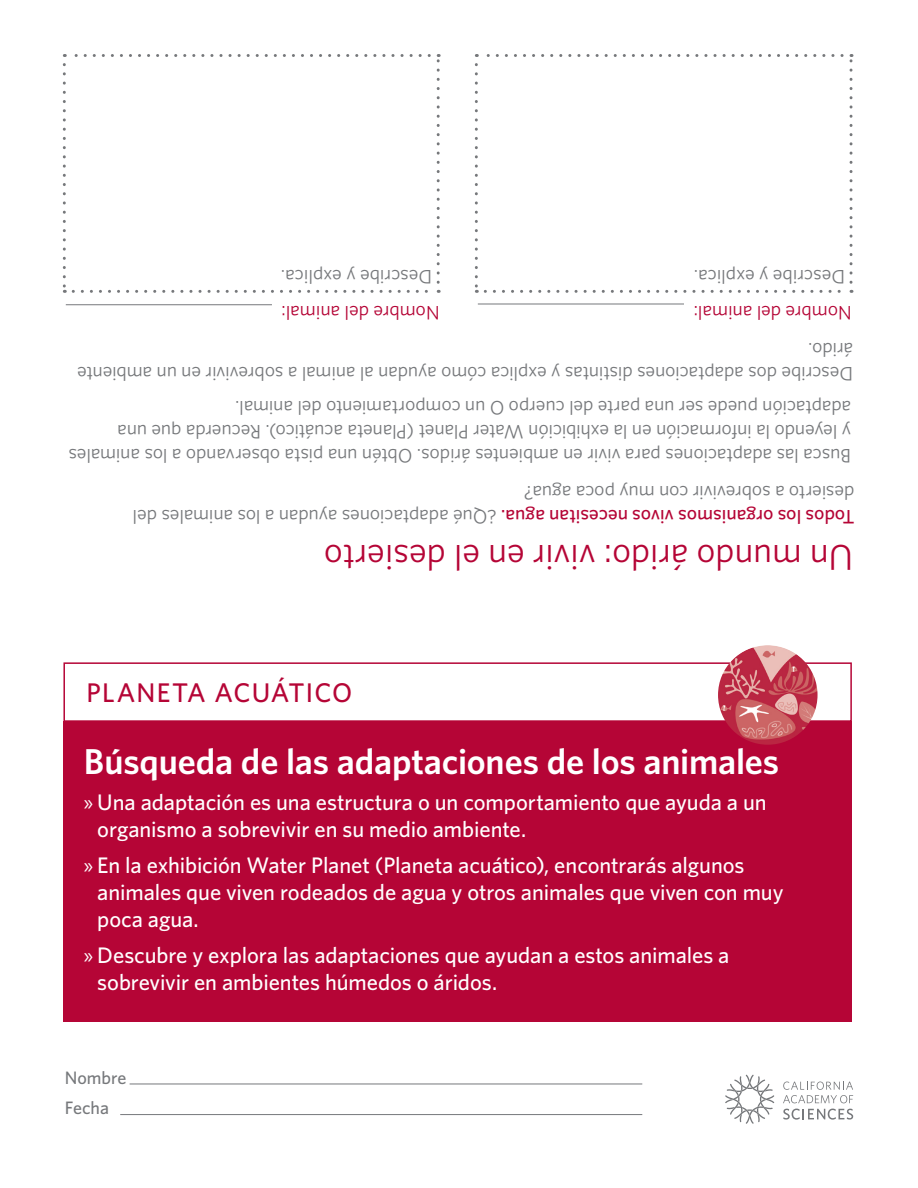
<style>
.page{position:relative;width:918px;height:1188px;background:#fff}
.page>*{position:absolute;margin:0;border:0;box-sizing:border-box;transform-origin:0 0}
.Article_Head{font:600 36px "Whitney";letter-spacing:-.005em;color:#fff}
.t1{font:36px "Whitney";color:#b50536}
.t2{font:500 27px "Whitney";letter-spacing:.045em;color:#b50536}
.Instructions{font:500 22.5px/27px "Whitney";letter-spacing:-.005em;color:#fff}
.t3{font:19.5px/24px "Whitney";letter-spacing:-.005em;color:#76787b}
.t4{font:19.5px "Whitney";color:#b50536}
.name_date{font:500 18px "Whitney";color:#76787b}
.s1{font-weight:500;color:#b50536}
.s2{font-family:"Myriad Pro";font-weight:400}
</style>
<div class="page">
<div style="left:63px;top:721px;width:789px;height:301px;background:#b50536"></div>
<div style="left:63px;top:662px;width:789px;height:60px;border:2px solid #b50536"></div>
<svg style="left:783px;top:1082px;width:70px;height:21px"></svg>
<svg style="left:783px;top:1109px;width:70px;height:11px"></svg>
<svg style="left:725px;top:1075px;width:49px;height:49px"></svg>
<hr style="left:130px;top:1084px;width:512px;height:1px;background:#76787b">
<hr style="left:120px;top:1114px;width:522px;height:1px;background:#76787b">
<img style="left:718px;top:645px;width:100px;height:100px;border-radius:50px">
<svg style="left:850px;top:54px;width:3px;height:228px"></svg>
<svg style="left:476px;top:54px;width:366px;height:3px"></svg>
<svg style="left:475px;top:65px;width:3px;height:228px"></svg>
<svg style="left:485px;top:290px;width:367px;height:3px"></svg>
<hr style="left:478px;top:304px;width:206px;height:1px;background:#76787b">
<svg style="left:437px;top:54px;width:3px;height:228px"></svg>
<svg style="left:64px;top:54px;width:365px;height:3px"></svg>
<svg style="left:63px;top:65px;width:3px;height:228px"></svg>
<svg style="left:73px;top:290px;width:366px;height:3px"></svg>
<hr style="left:66px;top:304px;width:206px;height:1px;background:#76787b">
<p class="t3" style="left:432px;top:289px;width:153px;rotate:-180deg">Describe y explica.</p>
<p class="t4" style="left:440px;top:325px;width:160px;rotate:-180deg">Nombre del animal:</p>
<p class="t3" style="left:853px;top:386px;width:777px;rotate:-180deg">Describe dos adaptaciones distintas y explica cómo ayudan al animal a sobrevivir en un ambiente árido.</p>
<p class="t3" style="left:845px;top:289px;width:153px;rotate:-180deg">Describe y explica.</p>
<p class="t4" style="left:852px;top:325px;width:160px;rotate:-180deg">Nombre del animal:</p>
<p class="t3" style="left:851px;top:468px;width:784px;rotate:-180deg">Busca las adaptaciones para vivir en ambientes áridos. Obtén una pista observando a los animales y leyendo la información en la exhibición Water Planet (Planeta acuático). Recuerda que una adaptación puede ser una parte del cuerpo O un comportamiento del animal.</p>
<p class="t3" style="left:855px;top:529px;width:723px;rotate:-180deg"><span class="s1">Todos los organismos vivos necesitan agua.</span> ¿Qué adaptaciones ayudan a los animales del desierto a sobrevivir con muy poca agua?</p>
<p class="t1" style="left:853px;top:582px;width:531px;rotate:-180deg">Un mundo árido: vivir en el desierto</p>
<p class="t2" style="left:86px;top:675px;width:268px">PLANETA ACUÁTICO</p>
<p class="Article_Head" style="left:84px;top:737px;width:697px">Búsqueda de las adaptaciones de los animales</p>
<p class="Instructions" style="left:97px;top:788px;width:671px;text-indent:-13px"><span class="s2">»</span> Una adaptación es una estructura o un comportamiento que ayuda a un organismo a sobrevivir en su medio ambiente.</p>
<p class="Instructions" style="left:97px;top:851px;width:688px;text-indent:-13px"><span class="s2">»</span> En la exhibición Water Planet (Planeta acuático), encontrarás algunos animales que viven rodeados de agua y otros animales que viven con muy poca agua.</p>
<p class="Instructions" style="left:97px;top:941px;width:634px;text-indent:-13px"><span class="s2">»</span> Descubre y explora las adaptaciones que ayudan a estos animales a sobrevivir en ambientes húmedos o áridos.</p>
<p class="name_date" style="left:65px;top:1066px;width:63px">Nombre</p>
<p class="name_date" style="left:65px;top:1096px;width:46px">Fecha</p>
</div>
